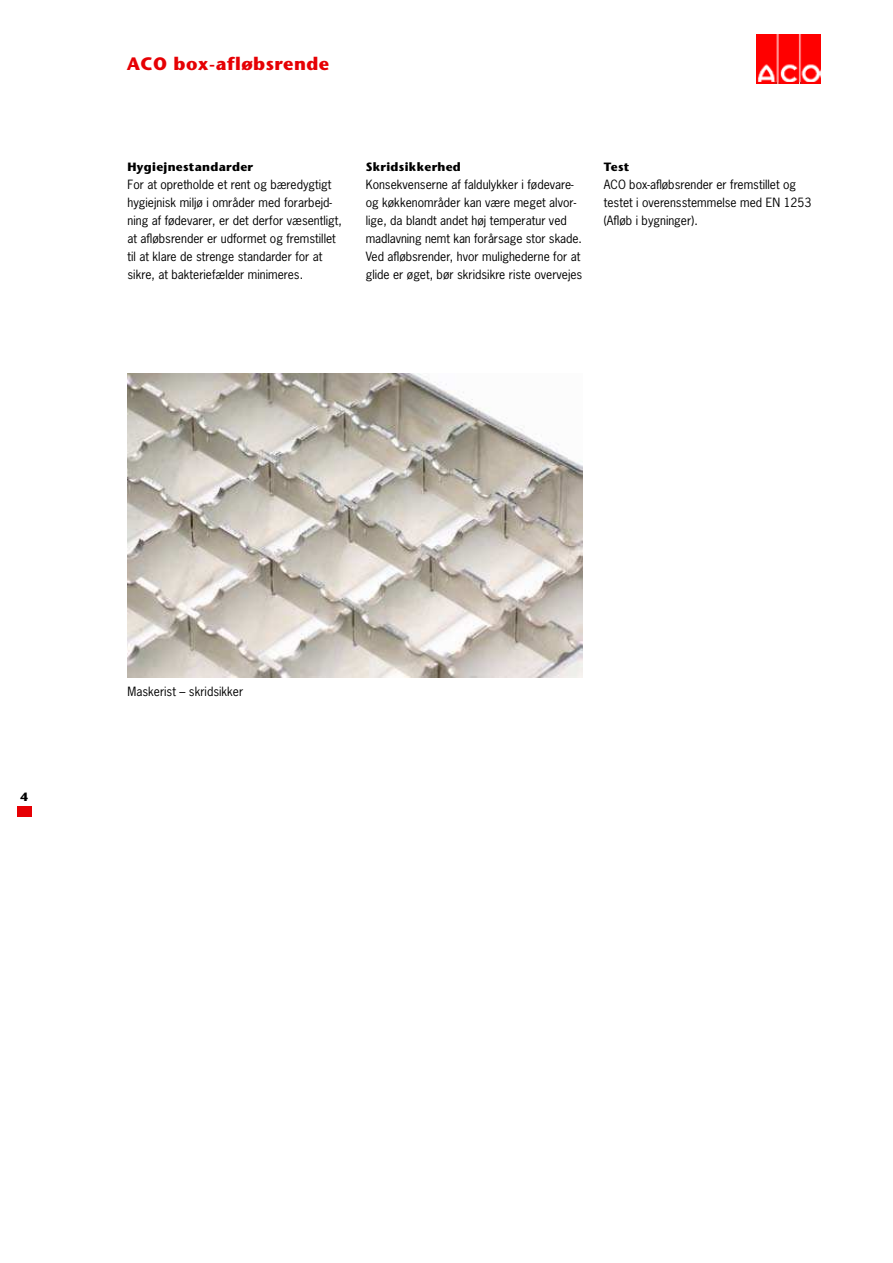
<style>
.page{position:relative;width:893px;height:1263px;background:#fff}
.page>*{position:absolute;margin:0;border:0;box-sizing:border-box;transform-origin:0 0}
.t1{font:700 18px "Stone Sans";letter-spacing:.025em;color:#e60004}
.t2{font:12px/18px "News Gothic";color:#000}
.t3{font:700 12px "Stone Sans";letter-spacing:.025em;color:#000}
</style>
<div class="page">
<hr style="left:17px;top:806px;width:4px;height:10px;background:#e60004">
<div style="left:22px;top:806px;width:5px;height:10px;background:#e60004"></div>
<hr style="left:28px;top:806px;width:4px;height:10px;background:#e60004">
<img style="left:757px;top:35px;width:64px;height:49px">
<img style="left:128px;top:373px;width:455px;height:305px">
<h1 class="t1" style="left:127px;top:56px;width:204px">ACO box-afløbsrende</h1>
<p class="t3" style="left:128px;top:162px;width:127px">Hygiejnestandarder</p>
<p class="t2" style="left:128px;top:177px;width:216px">For at opretholde et rent og bæredygtigt hygiejnisk miljø i områder med forarbejd&shy;ning af fødevarer, er det derfor væsentligt, at afløbsrender er udformet og fremstillet til at klare de strenge standarder for at sikre, at bakteriefælder minimeres.</p>
<p class="t3" style="left:366px;top:162px;width:97px">Skridsikkerhed</p>
<p class="t2" style="left:366px;top:177px;width:218px">Konsekvenserne af faldulykker i fødevare&shy;og køkkenområder kan være meget alvor&shy;lige, da blandt andet høj temperatur ved madlavning nemt kan forårsage stor skade.<br>Ved afløbsrender, hvor mulighederne for at glide er øget, bør skridsikre riste overvejes</p>
<p class="t3" style="left:604px;top:162px;width:27px">Test</p>
<p class="t2" style="left:604px;top:177px;width:209px">ACO box-afløbsrender er fremstillet og testet i overensstemmelse med EN 1253 (Afløb i bygninger).</p>
<p class="t3" style="left:20px;top:791px;width:9px">4</p>
<p class="t2" style="left:128px;top:684px;width:117px">Maskerist – skridsikker</p>
</div>
